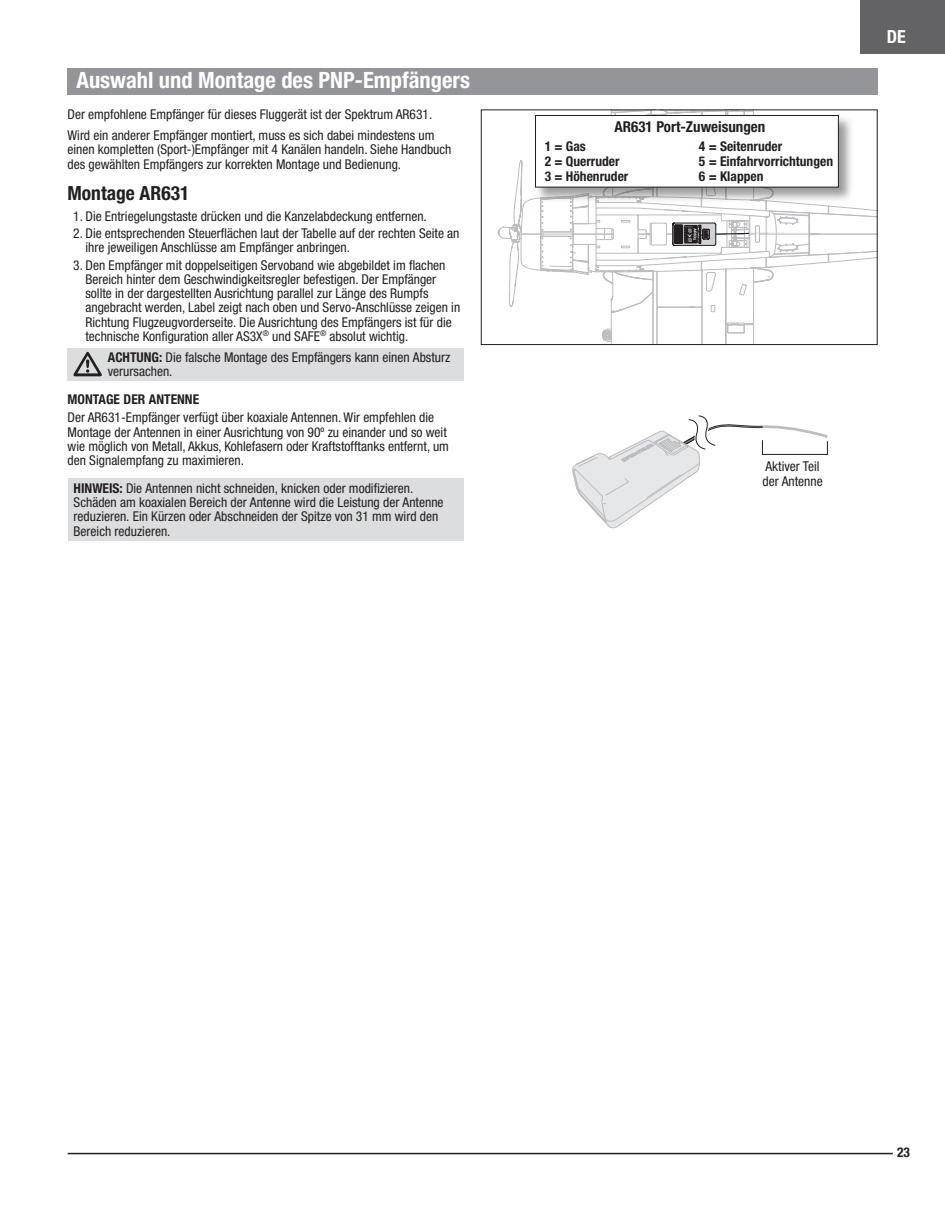
<style>
.page{position:relative;width:945px;height:1215px;background:#fff}
.page>*{position:absolute;margin:0;border:0;box-sizing:border-box;transform-origin:0 0}
.EFL_Main_Header{font:700 condensed 22.5px "Helvetica Neue LT Std";color:#fff}
.EFL_Sub-header{font:700 condensed 19.5px "Helvetica Neue LT Std";color:#231f20}
.t1{font:700 condensed 18px "Helvetica Neue LT Std";color:#fff}
.EFL_Sub-header-2{font:700 condensed 15px "Helvetica Neue LT Std";color:#231f20}
.EFL_Body_Text{font:condensed 13.5px/14.2px "Helvetica Neue LT Std";color:#231f20}
.EFL_Body_Copy{font:condensed 13.5px/14.2px "Helvetica Neue LT Std";color:#231f20}
.EFL_Notice{font:condensed 13.5px/14.2px "Helvetica Neue LT Std";color:#231f20}
.EFL_Body_Text-2{font:700 condensed 13.5px "Helvetica Neue LT Std";color:#231f20}
.EFL_Cautions_and_Warnings{font:condensed 13.5px/14.2px "Helvetica Neue LT Std";color:#231f20}
.body{font:condensed 13.5px/15px "Helvetica Neue LT Std";color:#231f20}
.SUB_HEAD_-_SPM{font:700 condensed 13.5px "Helvetica Neue LT Std";color:#231f20}
.s1{font-weight:700}
</style>
<div class="page">
<div style="left:860px;top:0;width:85px;height:53px;background:#636366"></div>
<hr style="left:68px;top:1153px;width:825px;height:1px;background:#231f20">
<div style="left:68px;top:68px;width:810px;height:27px;background:#939598"></div>
<div style="left:68px;top:348px;width:396px;height:33px;background:#dcdddf"></div>
<svg style="left:74px;top:352px;width:28px;height:24px"></svg>
<div style="left:68px;top:479px;width:396px;height:62px;background:#dcdddf"></div>
<svg style="left:489px;top:53px;width:388px;height:476px"></svg>
<p class="EFL_Main_Header" style="left:76px;top:67px;width:395px">Auswahl und Montage des PNP-Empfängers</p>
<p class="EFL_Body_Copy" style="left:68px;top:107px;width:366px">Der empfohlene Empfänger für dieses Fluggerät ist der Spektrum AR631.</p>
<p class="EFL_Body_Copy" style="left:68px;top:128px;width:386px">Wird ein anderer Empfänger montiert, muss es sich dabei mindestens um einen kompletten (Sport-)Empfänger mit 4 Kanälen handeln. Siehe Handbuch des gewählten Empfängers zur korrekten Montage und Bedienung.</p>
<p class="EFL_Sub-header" style="left:68px;top:181px;width:123px">Montage AR631</p>
<p class="EFL_Body_Text" style="left:73px;top:209px;width:355px">1. Die Entriegelungstaste drücken und die Kanzelabdeckung entfernen.</p>
<p class="EFL_Body_Text" style="left:86px;top:226px;width:376px;text-indent:-12px">2. Die entsprechenden Steuerflächen laut der Tabelle auf der rechten Seite an ihre jeweiligen Anschlüsse am Empfänger anbringen.</p>
<p class="EFL_Body_Text" style="left:86px;top:258px;width:376px;text-indent:-12px">3. Den Empfänger mit doppelseitigen Servoband wie abgebildet im flachen Bereich hinter dem Geschwindigkeitsregler befestigen. Der Empfänger sollte in der dargestellten Ausrichtung parallel zur Länge des Rumpfs angebracht werden, Label zeigt nach oben und Servo-Anschlüsse zeigen in Richtung Flugzeugvorderseite. Die Ausrichtung des Empfängers ist für die technische Konfiguration aller AS3X<sup>®</sup> und SAFE<sup>®</sup> absolut wichtig.</p>
<p class="EFL_Cautions_and_Warnings" style="left:108px;top:350px;width:344px"><span class="s1">ACHTUNG:</span> Die falsche Montage des Empfängers kann einen Absturz verursachen.</p>
<p class="SUB_HEAD_-_SPM" style="left:68px;top:392px;width:133px">MONTAGE DER ANTENNE</p>
<p class="EFL_Body_Text" style="left:68px;top:410px;width:383px">Der AR631-Empfänger verfügt über koaxiale Antennen. Wir empfehlen die Montage der Antennen in einer Ausrichtung von 90º zu einander und so weit wie möglich von Metall, Akkus, Kohlefasern oder Kraftstofftanks entfernt, um den Signalempfang zu maximieren.</p>
<p class="EFL_Notice" style="left:74px;top:481px;width:372px"><span class="s1">HINWEIS:</span> Die Antennen nicht schneiden, knicken oder modifizieren.<br>Schäden am koaxialen Bereich der Antenne wird die Leistung der Antenne reduzieren. Ein Kürzen oder Abschneiden der Spitze von 31 mm wird den Bereich reduzieren.</p>
<p class="EFL_Sub-header-2" style="left:615px;top:118px;width:152px">AR631 Port-Zuweisungen</p>
<p class="EFL_Body_Text-2" style="left:545px;top:138px;width:43px">1 = Gas</p>
<p class="EFL_Body_Text-2" style="left:545px;top:153px;width:76px">2 = Querruder</p>
<p class="EFL_Body_Text-2" style="left:545px;top:168px;width:85px">3 = Höhenruder</p>
<p class="EFL_Body_Text-2" style="left:699px;top:138px;width:85px">4 = Seitenruder</p>
<p class="EFL_Body_Text-2" style="left:699px;top:153px;width:136px">5 = Einfahrvorrichtungen</p>
<p class="EFL_Body_Text-2" style="left:699px;top:168px;width:66px">6 = Klappen</p>
<h3 class="t1" style="left:887px;top:25px;width:20px">DE</h3>
<p class="body" style="left:762px;top:458px;width:62px">Aktiver Teil der Antenne</p>
<p class="EFL_Body_Text-2" style="left:897px;top:1144px;width:14px">23</p>
</div>
